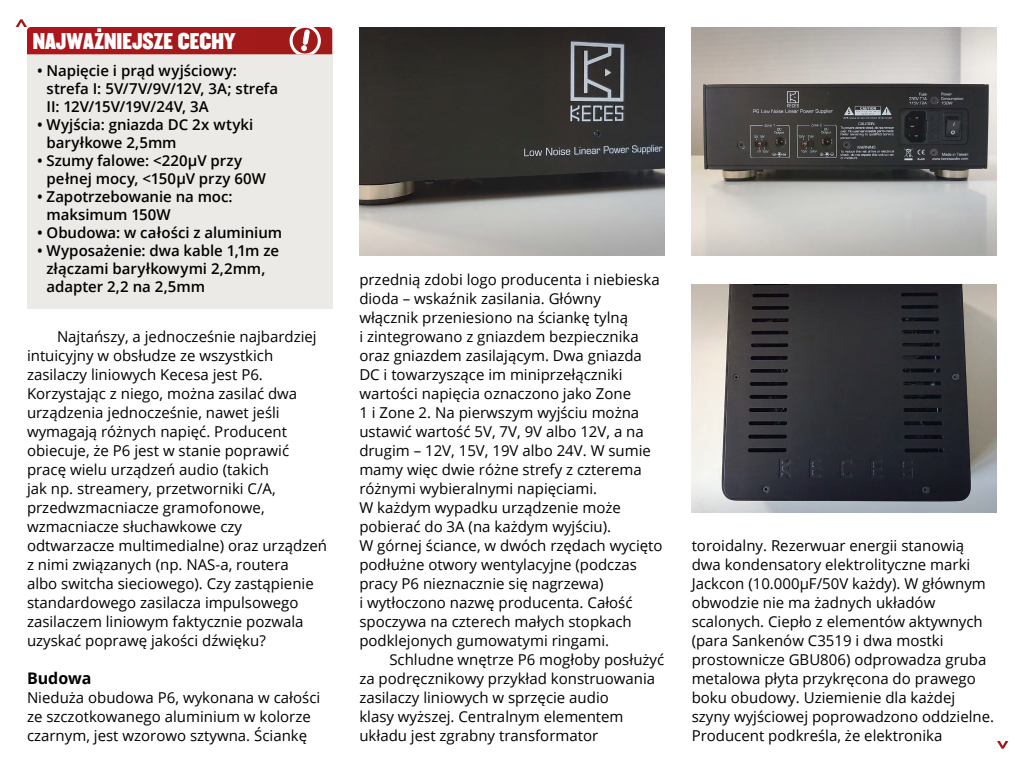
<style>
.page{position:relative;width:1024px;height:768px;background:#fff}
.page>*{position:absolute;margin:0;border:0;box-sizing:border-box;transform-origin:0 0}
.t1{font:20px "Champion Middleweight";color:#fff}
.t2{font:700 16px "Open Sans";color:#000}
.t3{font:15px/19px "Open Sans";color:#000}
.t4{font:600 15px/18px "Open Sans";letter-spacing:-.005em;color:#000}
</style>
<div class="page">
<svg style="left:997px;top:741px;width:11px;height:8px"></svg>
<div style="left:27px;top:54px;width:305px;height:255px;background:#ebeae7"></div>
<svg style="left:16px;top:19px;width:316px;height:35px"></svg>
<img style="left:692px;top:27px;width:305px;height:229px">
<img style="left:359px;top:27px;width:306px;height:229px">
<img style="left:692px;top:284px;width:305px;height:229px">
<h1 class="t1" style="left:33px;top:24px;width:205px">NAJWAŻNIEJSZE CECHY</h1>
<p class="t4" style="left:47px;top:61px;width:233px;text-indent:-10px">• Napięcie i prąd wyjściowy: strefa I: 5V/7V/9V/12V, 3A; strefa<br>II: 12V/15V/19V/24V, 3A</p>
<p class="t4" style="left:47px;top:115px;width:208px;text-indent:-10px">• Wyjścia: gniazda DC 2x wtyki baryłkowe 2,5mm</p>
<p class="t4" style="left:47px;top:151px;width:221px;text-indent:-10px">• Szumy falowe: &lt;220µV przy pełnej mocy, &lt;150µV przy 60W</p>
<p class="t4" style="left:47px;top:187px;width:188px;text-indent:-10px">• Zapotrzebowanie na moc: maksimum 150W</p>
<p class="t4" style="left:37px;top:223px;width:247px">• Obudowa: w całości z aluminium</p>
<p class="t4" style="left:47px;top:241px;width:234px;text-indent:-10px">• Wyposażenie: dwa kable 1,1m ze złączami baryłkowymi 2,2mm, adapter 2,2 na 2,5mm</p>
<p class="t3" style="left:27px;top:327px;width:301px;text-indent:30px">Najtańszy, a jednocześnie najbardziej intuicyjny w obsłudze ze wszystkich zasilaczy liniowych Kecesa jest P6.<br>Korzystając z niego, można zasilać dwa urządzenia jednocześnie, nawet jeśli wymagają różnych napięć. Producent obiecuje, że P6 jest w stanie poprawić pracę wielu urządzeń audio (takich<br>jak np. streamery, przetworniki C/A, przedwzmacniacze gramofonowe, wzmacniacze słuchawkowe czy odtwarzacze multimedialne) oraz urządzeń z nimi związanych (np. NAS-a, routera<br>albo switcha sieciowego). Czy zastąpienie standardowego zasilacza impulsowego zasilaczem liniowym faktycznie pozwala uzyskać poprawę jakości dźwięku?</p>
<p class="t2" style="left:27px;top:667px;width:66px">Budowa</p>
<p class="t3" style="left:27px;top:688px;width:295px">Nieduża obudowa P6, wykonana w całości ze szczotkowanego aluminium w kolorze czarnym, jest wzorowo sztywna. Ściankę</p>
<p class="t3" style="left:359px;top:270px;width:305px">przednią zdobi logo producenta i niebieska dioda – wskaźnik zasilania. Główny włącznik przeniesiono na ściankę tylną<br>i zintegrowano z gniazdem bezpiecznika oraz gniazdem zasilającym. Dwa gniazda DC i towarzyszące im miniprzełączniki wartości napięcia oznaczono jako Zone<br>1 i Zone 2. Na pierwszym wyjściu można ustawić wartość 5V, 7V, 9V albo 12V, a na drugim – 12V, 15V, 19V albo 24V. W sumie mamy więc dwie różne strefy z czterema różnymi wybieralnymi napięciami.<br>W każdym wypadku urządzenie może pobierać do 3A (na każdym wyjściu).<br>W górnej ściance, w dwóch rzędach wycięto podłużne otwory wentylacyjne (podczas pracy P6 nieznacznie się nagrzewa)<br>i wytłoczono nazwę producenta. Całość spoczywa na czterech małych stopkach podklejonych gumowatymi ringami.</p>
<p class="t3" style="left:359px;top:650px;width:306px;text-indent:30px">Schludne wnętrze P6 mogłoby posłużyć za podręcznikowy przykład konstruowania zasilaczy liniowych w sprzęcie audio<br>klasy wyższej. Centralnym elementem układu jest zgrabny transformator</p>
<p class="t3" style="left:692px;top:536px;width:304px">toroidalny. Rezerwuar energii stanowią dwa kondensatory elektrolityczne marki Jackcon (10.000µF/50V każdy). W głównym obwodzie nie ma żadnych układów scalonych. Ciepło z elementów aktywnych (para Sankenów C3519 i dwa mostki prostownicze GBU806) odprowadza gruba metalowa płyta przykręcona do prawego boku obudowy. Uziemienie dla każdej szyny wyjściowej poprowadzono oddzielne.<br>Producent podkreśla, że elektronika</p>
</div>
